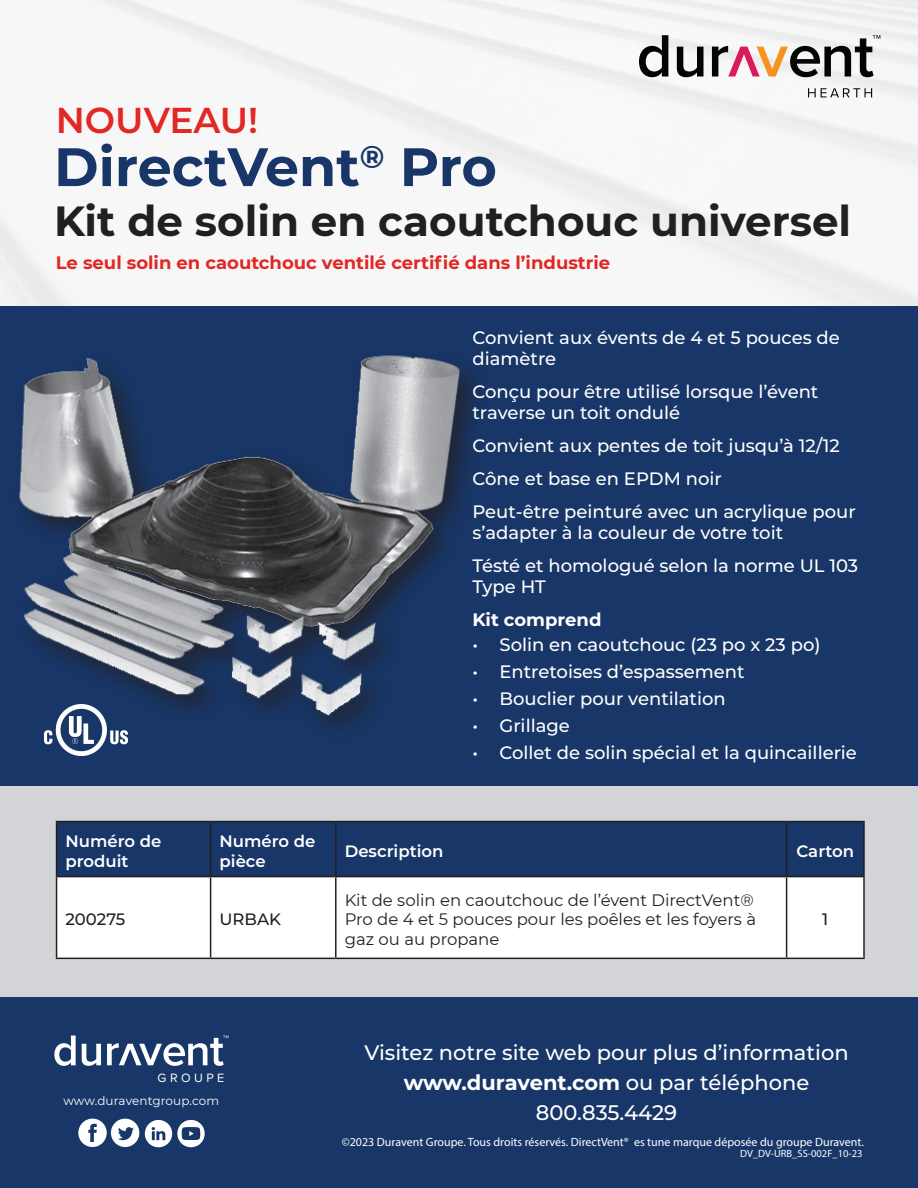
<style>
.page{position:relative;width:918px;height:1188px;background:#fff}
.page>*{position:absolute;margin:0;border:0;box-sizing:border-box;transform-origin:0 0}
.t1{font:700 54px "Montserrat";color:#183667}
.t2{font:700 42px "Montserrat";color:#231f20}
.t3{font:100 36px "Montserrat";color:#e22725}
.t4{font:500 21px/30px "Montserrat";color:#fff;text-align:center}
.t5{font:500 18px/33px "Montserrat";color:#fff}
.t6{font:700 18px "Montserrat";color:#e22725}
.t7{font:700 18px "Montserrat";color:#fff}
.t8{font:16.5px/19.8px "Montserrat";color:#231f20}
.t9{font:100 16.5px/19.8px "Montserrat";color:#fff}
.t10{font:500 16.5px "Montserrat";color:#231f20}
.t11{font:12.6px "Proxima Nova";letter-spacing:.275em;color:#fff}
.t12{font:12px "Myriad Pro";color:#fff}
.t13{font:12px "Montserrat";letter-spacing:.005em;color:#fff}
.t14{font:10.5px "Myriad Pro";color:#fff}
.s1{font-weight:700}
</style>
<div class="page">
<div style="left:0;top:0;width:918px;height:533px;background:#f7f7f8"></div>
<div style="left:0;top:306px;width:918px;height:882px;background:#183667"></div>
<div style="left:0;top:787px;width:918px;height:210px;background:#d3d4d8"></div>
<img style="left:19px;top:355px;width:453px;height:366px">
<div style="left:57px;top:822px;width:806px;height:54px;background:#183667"></div>
<div style="left:57px;top:877px;width:806px;height:81px;background:#fff"></div>
<hr style="left:56px;top:821px;width:155px;height:1px;background:#231f20">
<hr style="left:56px;top:822px;width:1px;height:54px;background:#231f20">
<hr style="left:211px;top:821px;width:125px;height:1px;background:#231f20">
<hr style="left:210px;top:822px;width:1px;height:54px;background:#231f20">
<hr style="left:336px;top:821px;width:451px;height:1px;background:#231f20">
<hr style="left:335px;top:822px;width:2px;height:54px;background:#231f20">
<hr style="left:787px;top:821px;width:78px;height:1px;background:#231f20">
<hr style="left:786px;top:822px;width:1px;height:54px;background:#231f20">
<hr style="left:863px;top:822px;width:2px;height:54px;background:#231f20">
<hr style="left:56px;top:876px;width:155px;height:1px;background:#231f20">
<hr style="left:56px;top:877px;width:1px;height:81px;background:#231f20">
<hr style="left:211px;top:876px;width:125px;height:1px;background:#231f20">
<hr style="left:210px;top:877px;width:1px;height:81px;background:#231f20">
<hr style="left:336px;top:876px;width:451px;height:1px;background:#231f20">
<hr style="left:335px;top:877px;width:2px;height:81px;background:#231f20">
<hr style="left:787px;top:876px;width:78px;height:1px;background:#231f20">
<hr style="left:786px;top:877px;width:1px;height:81px;background:#231f20">
<hr style="left:863px;top:877px;width:2px;height:81px;background:#231f20">
<hr style="left:56px;top:958px;width:155px;height:1px;background:#231f20">
<hr style="left:211px;top:958px;width:125px;height:1px;background:#231f20">
<hr style="left:336px;top:958px;width:451px;height:1px;background:#231f20">
<hr style="left:787px;top:958px;width:78px;height:1px;background:#231f20">
<svg style="left:808px;top:88px;width:64px;height:9px"></svg>
<svg style="left:712px;top:35px;width:168px;height:42px"></svg>
<svg style="left:677px;top:47px;width:27px;height:30px"></svg>
<svg style="left:639px;top:35px;width:29px;height:42px"></svg>
<svg style="left:107px;top:1035px;width:122px;height:31px"></svg>
<svg style="left:82px;top:1044px;width:19px;height:22px"></svg>
<svg style="left:54px;top:1036px;width:22px;height:30px"></svg>
<svg style="left:145px;top:1120px;width:60px;height:27px"></svg>
<svg style="left:78px;top:1119px;width:61px;height:28px"></svg>
<img style="left:44px;top:705px;width:83px;height:50px">
<h3 class="t3" style="left:56px;top:96px;width:204px">NOUVEAU!</h3>
<h1 class="t1" style="left:54px;top:128px;width:444px">DirectVent<sup>®</sup> Pro</h1>
<h2 class="t2" style="left:54px;top:191px;width:799px">Kit de solin en caoutchouc universel</h2>
<p class="t6" style="left:56px;top:250px;width:556px">Le seul solin en caoutchouc ventilé certifié dans l’industrie</p>
<p class="t5" style="left:472px;top:326px;width:369px;line-height:21px">Convient aux évents de 4 et 5 pouces de diamètre</p>
<p class="t5" style="left:472px;top:380px;width:347px;line-height:21px">Conçu pour être utilisé lorsque l’évent traverse un toit ondulé</p>
<p class="t5" style="left:472px;top:428px;width:385px">Convient aux pentes de toit jusqu’à 12/12<br>Cône et base en EPDM noir<br>Peut-être peinturé avec un acrylique pour</p>
<p class="t5" style="left:472px;top:515px;width:387px">s’adapter à la couleur de votre toit<br>Tésté et homologué selon la norme UL 103</p>
<p class="t5" style="left:472px;top:569px;width:75px">Type HT</p>
<p class="t7" style="left:472px;top:606px;width:131px">Kit comprend</p>
<p class="t5" style="left:472px;top:628px;width:350px">• Solin en caoutchouc (23 po x 23 po)</p>
<p class="t5" style="left:472px;top:655px;width:274px">• Entretoises d’espassement</p>
<p class="t5" style="left:472px;top:682px;width:255px">• Bouclier pour ventilation</p>
<p class="t5" style="left:472px;top:709px;width:99px">• Grillage</p>
<p class="t5" style="left:472px;top:736px;width:386px">• Collet de solin spécial et la quincaillerie</p>
<p class="t9" style="left:66px;top:831px;width:97px">Numéro de produit</p>
<p class="t9" style="left:220px;top:831px;width:97px">Numéro de pièce</p>
<p class="t9" style="left:345px;top:841px;width:100px">Description</p>
<p class="t9" style="left:796px;top:841px;width:59px">Carton</p>
<p class="t10" style="left:66px;top:908px;width:61px">200275</p>
<p class="t10" style="left:220px;top:908px;width:63px">URBAK</p>
<p class="t11" style="left:158px;top:1071px;width:68px">GROUPE</p>
<p class="t13" style="left:63px;top:1092px;width:157px">www.duraventgroup.com</p>
<p class="t8" style="left:345px;top:889px;width:413px">Kit de solin en caoutchouc de l’évent DirectVent®<br>Pro de 4 et 5 pouces pour les poêles et les foyers à gaz ou au propane</p>
<p class="t10" style="left:822px;top:908px;width:8px">1</p>
<p class="t4" style="left:364px;top:1037px;width:486px">Visitez notre site web pour plus d’information <span class="s1">www.duravent.com</span> ou par téléphone<br>800.835.4429</p>
<p class="t12" style="left:342px;top:1135px;width:524px">©2023 Duravent Groupe. Tous droits réservés. DirectVent® es tune marque déposée du groupe Duravent.</p>
<p class="t14" style="left:740px;top:1147px;width:124px">DV_DV-URB_SS-002F_10-23</p>
</div>
